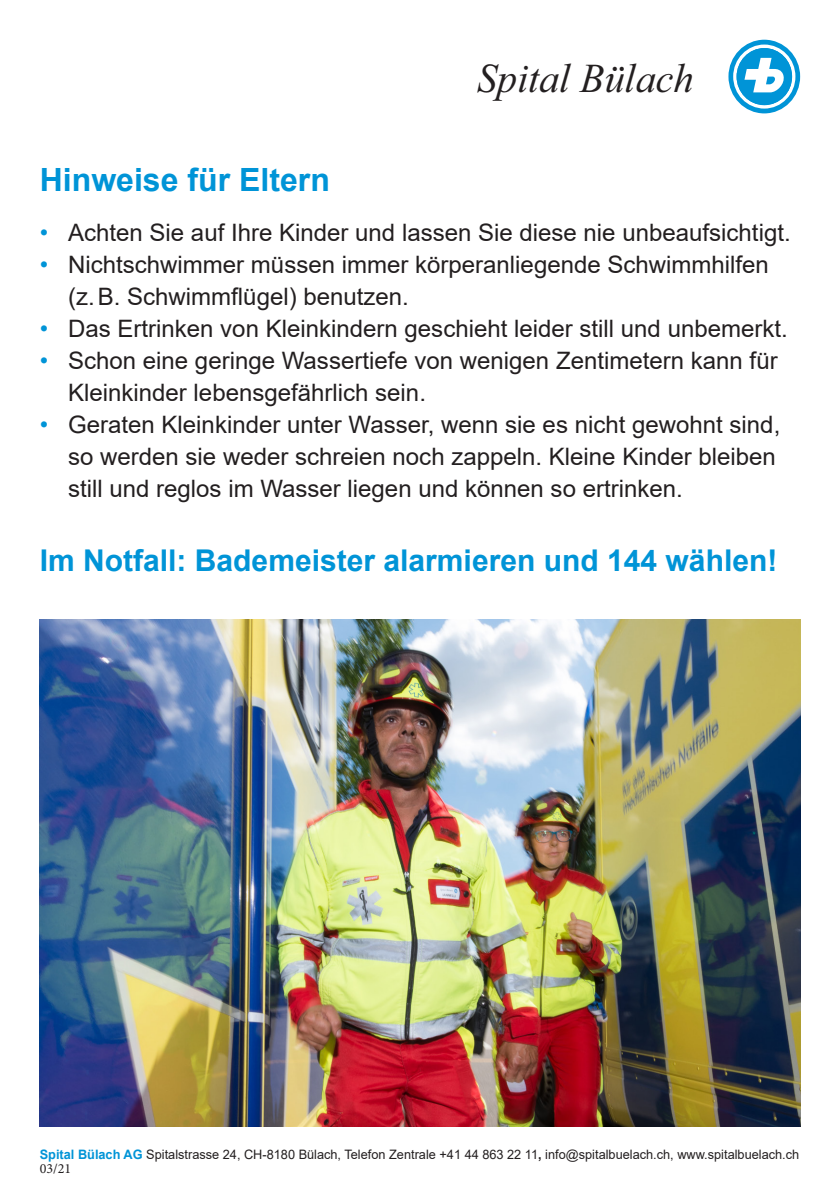
<style>
.page{position:relative;width:840px;height:1191px;background:#fff}
.page>*{position:absolute;margin:0;border:0;box-sizing:border-box;transform-origin:0 0}
.t1{font:italic 41px "Times New Roman";color:#231f20}
.Fliesstext{font:700 32px "Arial";color:#0094d7}
.Fliesstext-2{font:700 30px "Arial";color:#0094d7}
.t2{font:24px/32px "Arial";color:#231f20}
.t3{font:14px "Minion Pro";color:#231f20}
.t4{font:13px "Arial";color:#231f20}
.s1{color:#0094d7}
.s2{font-weight:700;color:#0094d7}
.s3{font-weight:700}
</style>
<div class="page">
<svg style="left:728px;top:40px;width:71px;height:73px"></svg>
<img style="left:40px;top:619px;width:759px;height:507px">
<h1 class="t1" style="left:477px;top:50px;width:218px">Spital Bülach</h1>
<p class="Fliesstext" style="left:40px;top:157px;width:291px">Hinweise für Eltern</p>
<p class="t2" style="left:40px;top:216px;width:752px"><span class="s1">•</span> Achten Sie auf Ihre Kinder und lassen Sie diese nie unbeaufsichtigt.</p>
<p class="t2" style="left:68px;top:248px;width:702px;text-indent:-28px"><span class="s1">•</span> Nichtschwimmer müssen immer körperanliegende Schwimmhilfen (z.B. Schwimmflügel) benutzen.</p>
<p class="t2" style="left:40px;top:312px;width:749px"><span class="s1">•</span> Das Ertrinken von Kleinkindern geschieht leider still und unbemerkt.</p>
<p class="t2" style="left:68px;top:344px;width:710px;text-indent:-28px"><span class="s1">•</span> Schon eine geringe Wassertiefe von wenigen Zentimetern kann für<br>Kleinkinder lebensgefährlich sein.</p>
<p class="t2" style="left:68px;top:408px;width:713px;text-indent:-28px"><span class="s1">•</span> Geraten Kleinkinder unter Wasser, wenn sie es nicht gewohnt sind, so werden sie weder schreien noch zappeln. Kleine Kinder bleiben still und reglos im Wasser liegen und können so ertrinken.</p>
<p class="Fliesstext-2" style="left:40px;top:539px;width:738px">Im Notfall: Bademeister alarmieren und 144 wählen!</p>
<p class="t4" style="left:40px;top:1145px;width:760px"><span class="s2">Spital Bülach AG</span> Spitalstrasse 24, CH-8180 Bülach, Telefon Zentrale +41 44 863 22 11<span class="s3">,</span> info@spitalbuelach.ch, www.spitalbuelach.ch</p>
<p class="t3" style="left:40px;top:1159px;width:33px">03/21</p>
</div>
